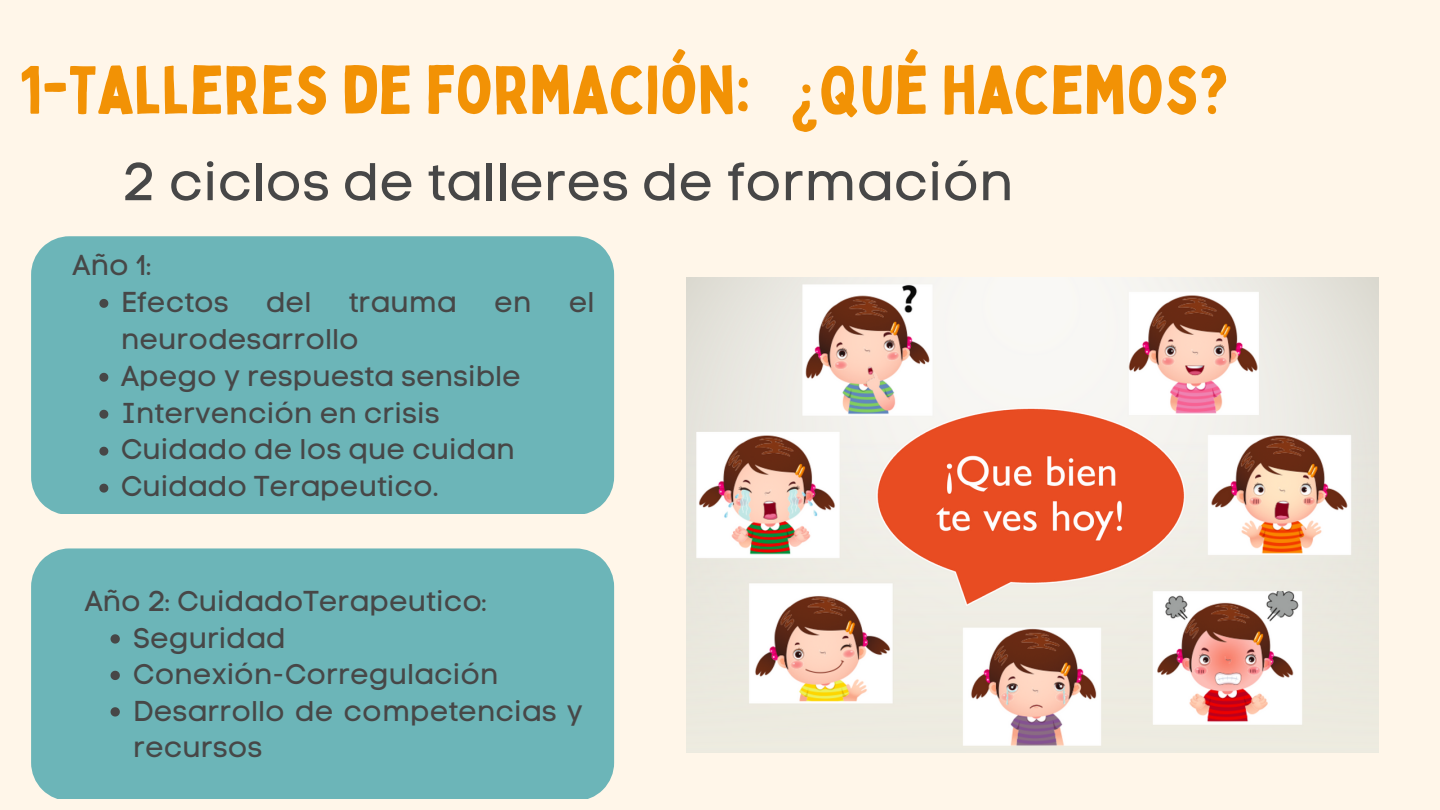
<style>
.page{position:relative;width:1440px;height:810px;background:#fff6e9}
.page>*{position:absolute;margin:0;border:0;box-sizing:border-box;transform-origin:0 0}
.t1{font:67px "Bobby Jones";color:#f29205}
.t2{font:53px "Code Pro Normal LC";color:#474747}
.t3{font:28.5px/37px "Code Pro Normal LC";color:#474747}
</style>
<div class="page">
<div style="left:31px;top:236px;width:583px;height:277px;background:#6cb5b8"></div>
<img style="left:686px;top:277px;width:693px;height:476px">
<svg style="left:99px;top:299px;width:9px;height:9px"></svg>
<svg style="left:99px;top:373px;width:9px;height:9px"></svg>
<svg style="left:99px;top:410px;width:9px;height:9px"></svg>
<svg style="left:99px;top:447px;width:9px;height:9px"></svg>
<svg style="left:99px;top:484px;width:9px;height:9px"></svg>
<div style="left:31px;top:548px;width:583px;height:251px;background:#6cb5b8"></div>
<svg style="left:111px;top:634px;width:9px;height:10px"></svg>
<svg style="left:111px;top:671px;width:9px;height:9px"></svg>
<svg style="left:111px;top:707px;width:9px;height:10px"></svg>
<h1 class="t1" style="left:19px;top:48px;width:1211px">1-TALLERES DE FORMACIÓN: ¿QUÉ HACEMOS?</h1>
<h2 class="t2" style="left:123px;top:150px;width:892px">2 ciclos de talleres de formación</h2>
<p class="t3" style="left:73px;top:246px;width:81px">Año 1:</p>
<p class="t3" style="left:121px;top:283px;width:109px">Efectos</p>
<p class="t3" style="left:266px;top:283px;width:47px">del</p>
<p class="t3" style="left:349px;top:283px;width:110px">trauma</p>
<p class="t3" style="left:494px;top:283px;width:39px">en</p>
<p class="t3" style="left:569px;top:283px;width:27px">el</p>
<p class="t3" style="left:121px;top:320px;width:401px">neurodesarrollo<br>Apego y respuesta sensible<br>Intervención en crisis<br>Cuidado de los que cuidan<br>Cuidado Terapeutico.</p>
<p class="t3" style="left:85px;top:583px;width:404px">Año 2: CuidadoTerapeutico:</p>
<p class="t3" style="left:133px;top:620px;width:451px;line-height:36.5px">Seguridad<br>Conexión-Corregulación<br>Desarrollo de competencias y recursos</p>
</div>
